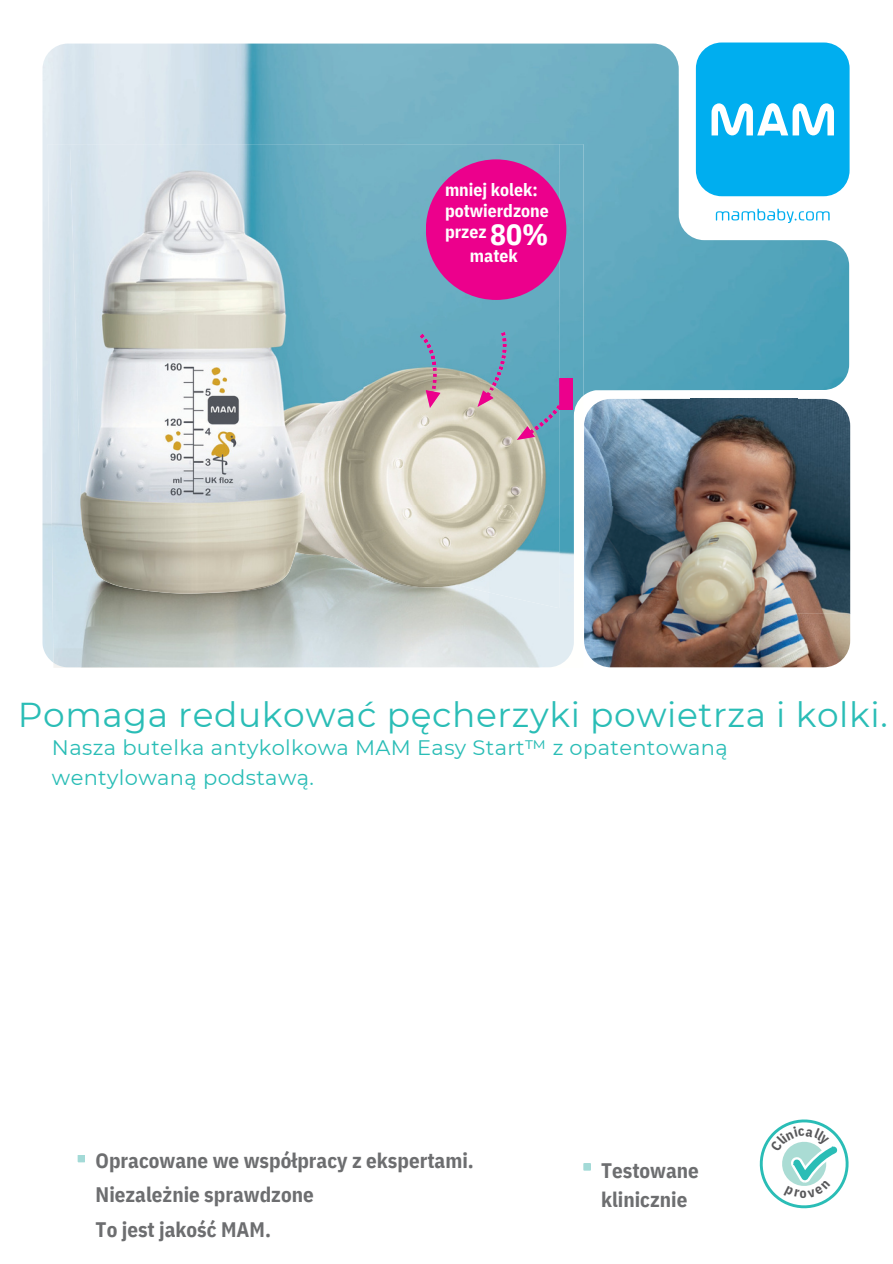
<style>
.page{position:relative;width:893px;height:1264px;background:#fff}
.page>*{position:absolute;margin:0;border:0;box-sizing:border-box;transform-origin:0 0}
.t1{font:34.5px "Montserrat";letter-spacing:.015em;color:#2abdb6}
.t2{font:700 29.7px "IBM Plex Sans Cond";color:#fff}
.t3{font:700 21px/34.8px "IBM Plex Sans Cond";color:#6d6e70}
.t4{font:21px/29.2px "Montserrat";letter-spacing:.015em;color:#2abdb6}
.t5{font:700 17.7px/21.3px "IBM Plex Sans Cond";color:#fff}
</style>
<div class="page">
<svg style="left:78px;top:1155px;width:7px;height:7px"></svg>
<svg style="left:583px;top:1163px;width:8px;height:7px"></svg>
<img style="left:42px;top:44px;width:807px;height:618px">
<img style="left:584px;top:399px;width:266px;height:268px">
<img style="left:48px;top:144px;width:53px;height:523px">
<img style="left:529px;top:144px;width:54px;height:523px">
<img style="left:262px;top:593px;width:107px;height:74px">
<img style="left:369px;top:608px;width:160px;height:59px">
<img style="left:70px;top:144px;width:293px;height:258px">
<img style="left:363px;top:144px;width:196px;height:464px">
<img style="left:78px;top:401px;width:286px;height:192px">
<svg style="left:420px;top:334px;width:20px;height:74px"></svg>
<svg style="left:477px;top:332px;width:29px;height:75px;background:#899bb4"></svg>
<div style="left:426px;top:159px;width:140px;height:141px;background:#ec008c;border-radius:50%"></div>
<svg style="left:516px;top:378px;width:56px;height:62px;background:#7d8bb2"></svg>
<svg style="left:759px;top:1119px;width:90px;height:90px"></svg>
<p class="t5" style="left:445px;top:178px;width:105px">mniej kolek: potwierdzone przez</p>
<p class="t2" style="left:490px;top:215px;width:60px">80%</p>
<p class="t5" style="left:470px;top:244px;width:49px">matek</p>
<p class="t1" style="left:18px;top:693px;width:871px">Pomaga redukować pęcherzyki powietrza i kolki.</p>
<p class="t4" style="left:52px;top:733px;width:677px">Nasza butelka antykolkowa MAM Easy Start™ z opatentowaną wentylowaną podstawą.</p>
<p class="t3" style="left:96px;top:1142px;width:379px">Opracowane we współpracy z ekspertami.<br>Niezależnie sprawdzone</p>
<p class="t3" style="left:96px;top:1211px;width:177px">To jest jakość MAM.</p>
<p class="t3" style="left:601px;top:1155px;width:99px;line-height:29.2px">Testowane klinicznie</p>
</div>
